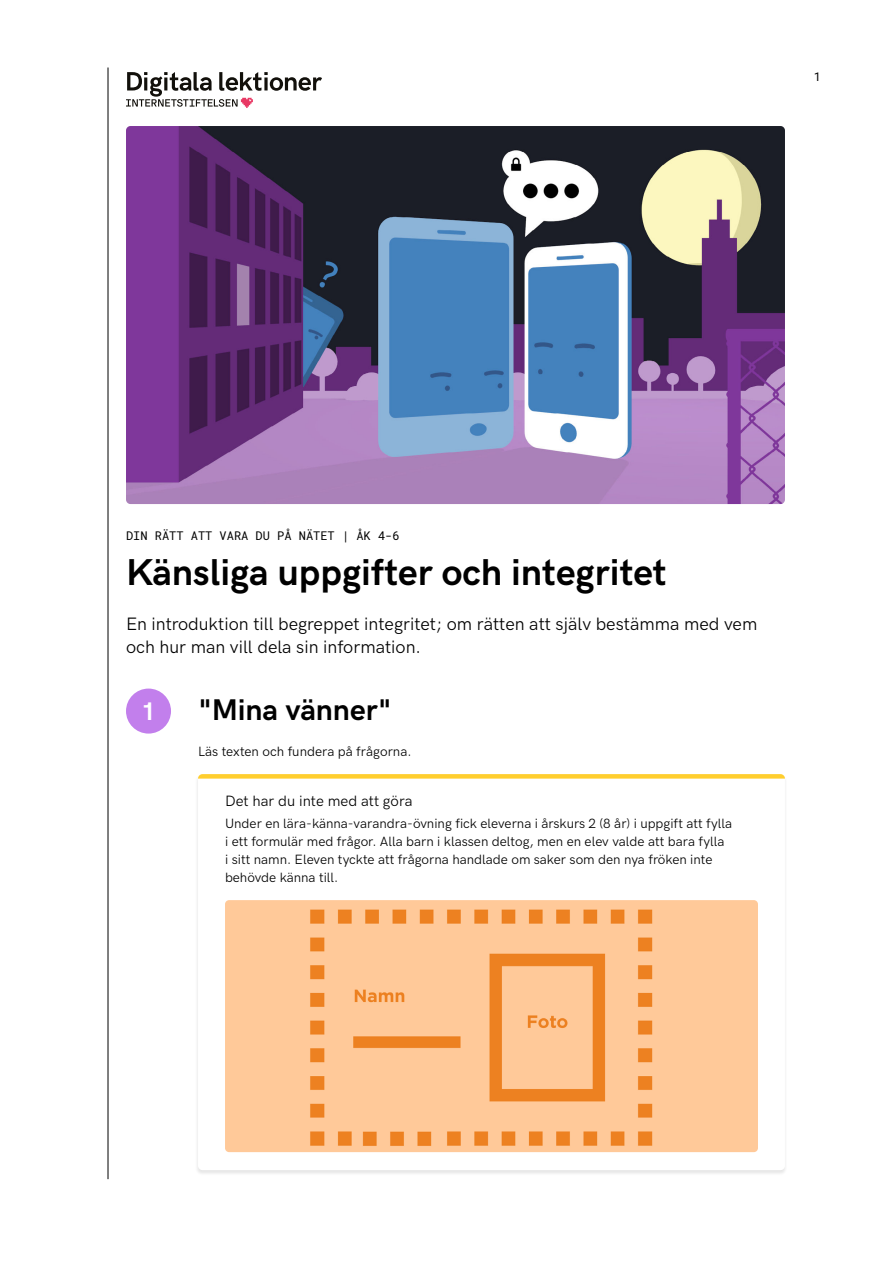
<style>
.page{position:relative;width:893px;height:1263px;background:#fff}
.page>*{position:absolute;margin:0;border:0;box-sizing:border-box;transform-origin:0 0}
.t1{font:700 37.5px "HK Grotesk";color:#000}
.t2{font:700 30px "HK Grotesk";letter-spacing:-.005em;color:#000}
.t3{font:700 25.5px "HK Grotesk";color:#fff}
.t4{font:18px/22.5px "HK Grotesk";color:#000}
.t5{font:15px "HK Grotesk";color:#000}
.t6{font:13.5px/18px "HK Grotesk";color:#000}
.t7{font:12px "Roboto Mono";color:#000}
</style>
<div class="page">
<hr style="left:108px;top:68px;width:1px;height:1111px;background:#000">
<svg style="left:126px;top:72px;width:196px;height:36px"></svg>
<div style="left:195px;top:774px;width:593px;height:402px;background:#f4f4f4"></div>
<div style="left:198px;top:774px;width:587px;height:396px;background:#fff;border-radius:5px"></div>
<svg style="left:198px;top:774px;width:587px;height:5px;background:#fed243"></svg>
<img style="left:126px;top:126px;width:659px;height:378px">
<div style="left:126px;top:688px;width:45px;height:45px;background:#c27fec;border-radius:50%"></div>
<img style="left:225px;top:900px;width:533px;height:252px">
<p class="t7" style="left:814px;top:72px;width:9px">1</p>
<p class="t7" style="left:126px;top:531px;width:275px">DIN RÄTT ATT VARA DU PÅ NÄTET | ÅK 4-6</p>
<h1 class="t1" style="left:126px;top:559px;width:542px">Känsliga uppgifter och integritet</h1>
<h3 class="t4" style="left:126px;top:613px;width:633px">En introduktion till begreppet integritet; om rätten att själv bestämma med vem och hur man vill dela sin information.</h3>
<h3 class="t3" style="left:141px;top:702px;width:16px">1</h3>
<h2 class="t2" style="left:198px;top:699px;width:195px">"Mina vänner"</h2>
<p class="t6" style="left:198px;top:742px;width:215px">Läs texten och fundera på frågorna.</p>
<p class="t5" style="left:225px;top:792px;width:189px">Det har du inte med att göra</p>
<p class="t6" style="left:225px;top:814px;width:509px">Under en lära-känna-varandra-övning fick eleverna i årskurs 2 (8 år) i uppgift att fylla i ett formulär med frågor. Alla barn i klassen deltog, men en elev valde att bara fylla<br>i sitt namn. Eleven tyckte att frågorna handlade om saker som den nya fröken inte behövde känna till.</p>
</div>
